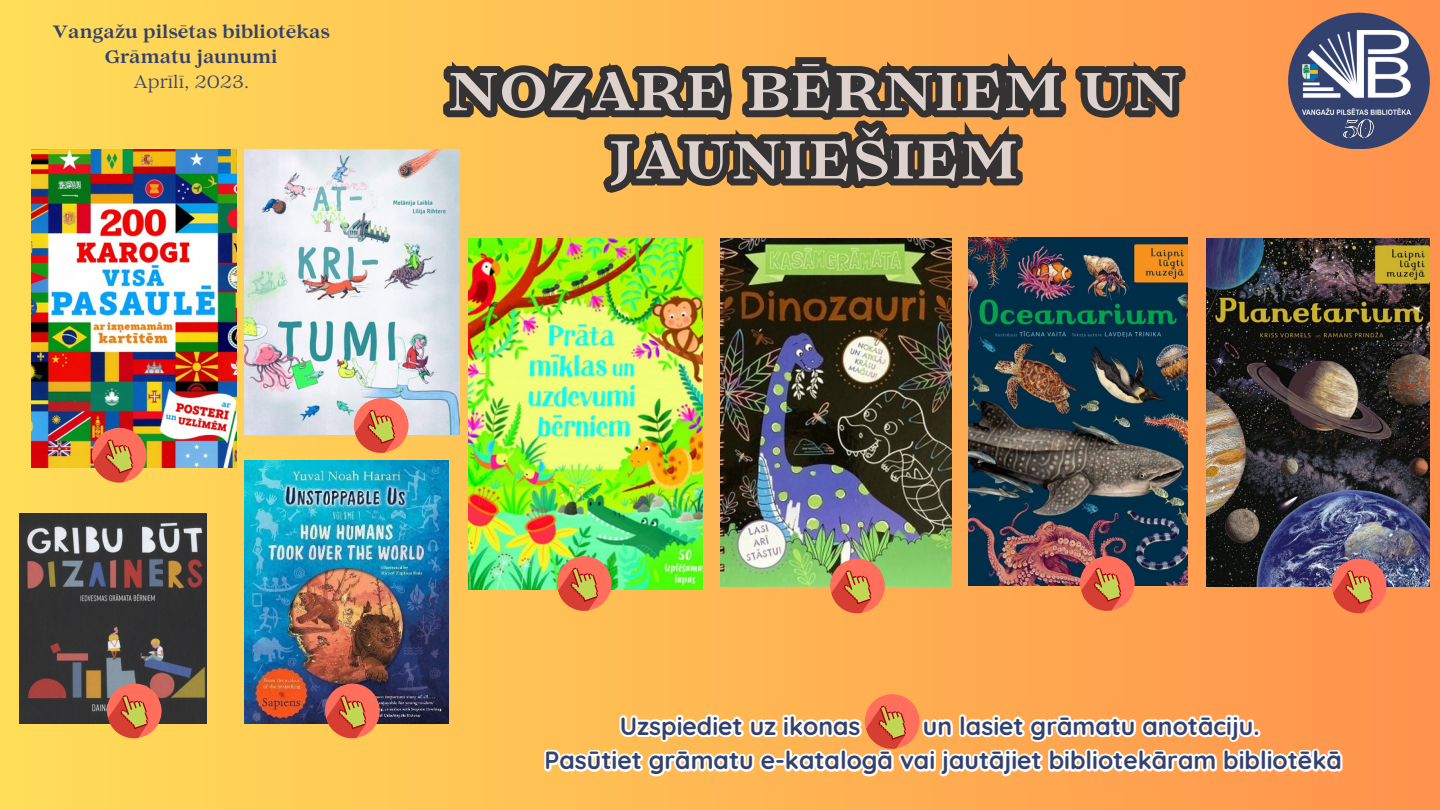
<style>
.page{position:relative;width:1440px;height:810px;background:#fff}
.page>*{position:absolute;margin:0;border:0;box-sizing:border-box;transform-origin:0 0}
.t1{font:700 53.2px/68.2px "Lovelace Text";letter-spacing:.025em;color:#ddd2ce;text-align:center}
.t2{font:700 24.8px/34.5px "Quicksand";color:#33416e}
.t3{font:700 17.7px/24.8px "Lovelace Text";color:#33416e;text-align:center}
.t4{font:17.7px "Lovelace Text";color:#33416e}
</style>
<div class="page">
<img style="left:0;top:0;width:1440px;height:810px">
<img style="left:468px;top:342px;width:234px;height:247px">
<img style="left:969px;top:342px;width:219px;height:243px">
<img style="left:549px;top:549px;width:70px;height:69px">
<img style="left:720px;top:406px;width:232px;height:180px">
<img style="left:823px;top:551px;width:69px;height:70px">
<img style="left:1206px;top:238px;width:224px;height:348px">
<img style="left:19px;top:513px;width:188px;height:210px">
<svg style="left:99px;top:676px;width:70px;height:70px;background:#c57d52"></svg>
<img style="left:244px;top:460px;width:204px;height:263px">
<img style="left:318px;top:641px;width:113px;height:105px">
<svg style="left:1324px;top:551px;width:70px;height:70px;background:#c7745b"></svg>
<div style="left:1288px;top:13px;width:142px;height:136px;background:#33416e;border-radius:50%"></div>
<img style="left:1303px;top:31px;width:108px;height:84px">
<img style="left:1343px;top:119px;width:30px;height:18px">
<img style="left:31px;top:149px;width:206px;height:318px">
<img style="left:244px;top:149px;width:216px;height:285px">
<svg style="left:346px;top:391px;width:70px;height:69px;background:#e2a17b"></svg>
<svg style="left:84px;top:420px;width:70px;height:70px;background:#d08745"></svg>
<img style="left:1073px;top:549px;width:69px;height:69px">
<svg style="left:435px;top:0;width:758px;height:342px;background:#ba954e"></svg>
<img style="left:595px;top:0;width:435px;height:406px">
<svg style="left:540px;top:687px;width:806px;height:93px"></svg>
<p class="t3" style="left:53px;top:22px;width:279px">Vangažu pilsētas bibliotēkas<br>Grāmatu jaunumi</p>
<p class="t4" style="left:134px;top:75px;width:117px">Aprīlī, 2023.</p>
<h1 class="t1" style="left:448px;top:63px;width:734px">NOZARE BĒRNIEM UN<br>JAUNIEŠIEM</h1>
<p class="t2" style="left:545px;top:708px;width:799px;text-indent:378px">un lasiet grāmatu anotāciju.<br>Pasūtiet grāmatu e-katalogā vai jautājiet bibliotekāram bibliotēkā</p>
<p class="t2" style="left:620px;top:708px;width:242px">Uzspiediet uz ikonas</p>
</div>
